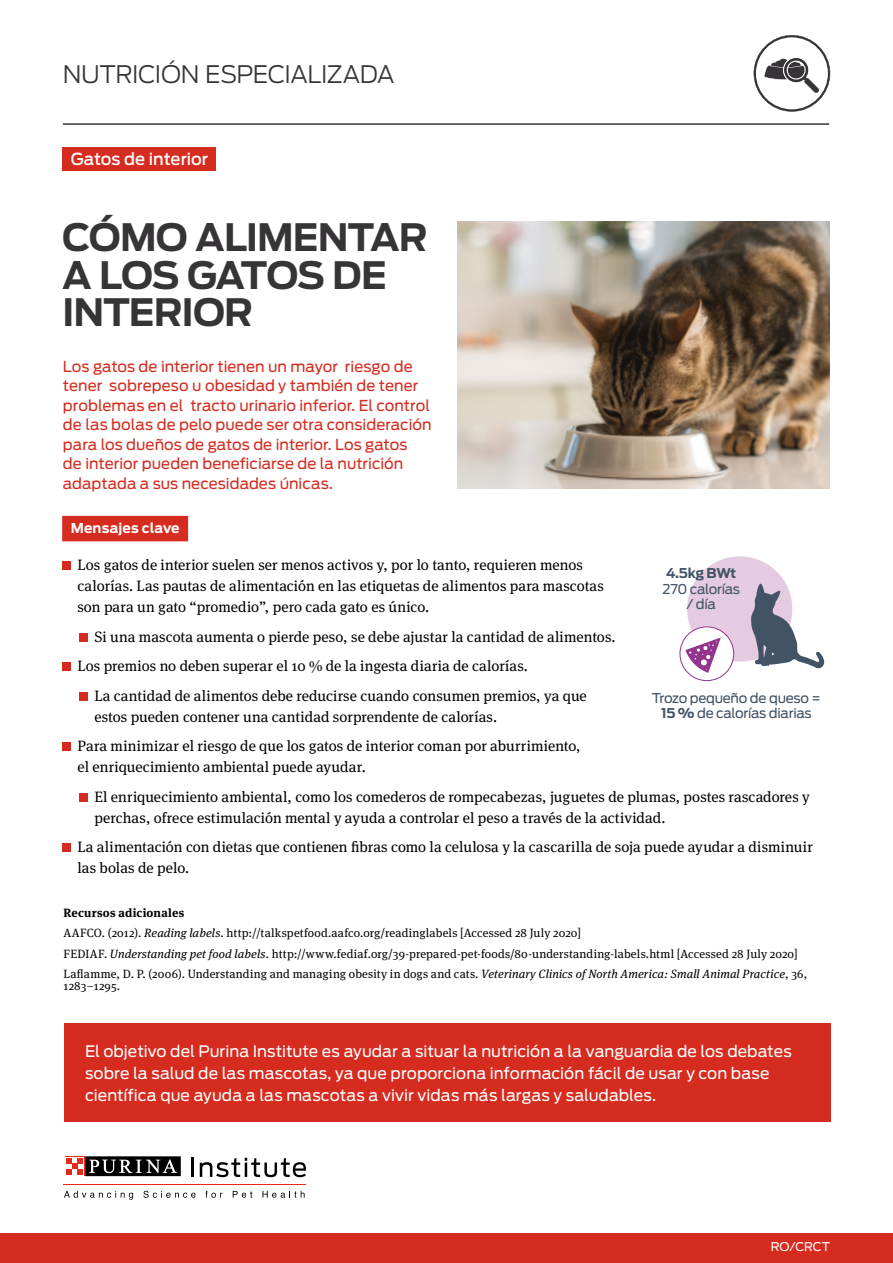
<style>
.page{position:relative;width:893px;height:1263px;background:#fff}
.page>*{position:absolute;margin:0;border:0;box-sizing:border-box;transform-origin:0 0}
.t1{font:700 37.5px/37.5px "Antenna";letter-spacing:-.025em;color:#373437}
.t2{font:300 24px "Antenna";letter-spacing:-.015em;color:#373437}
.t3{font:500 16.5px "Antenna";letter-spacing:-.005em;color:#fff}
.t4{font:15.75px/21.8px "Antenna";color:#fff}
.t5{font:15px/29.5px "Meta Serif Pro";letter-spacing:.005em;color:#000}
.t6{font:15px/19.5px "Antenna";letter-spacing:.005em;color:#d62b1f}
.t7{font:13.5px/15.3px "Antenna";letter-spacing:-.02em;color:#415364;text-align:center}
.t8{font:700 13.5px "Antenna";letter-spacing:.01em;color:#fff}
.t9{font:700 13.5px "Antenna";letter-spacing:-.025em;color:#415364}
.t10{font:12px/20.5px "Meta Serif Pro";letter-spacing:.015em;color:#000}
.t11{font:12px "Antenna";letter-spacing:.005em;color:#fff}
.s1{font-weight:700}
.s2{font-style:italic}
</style>
<div class="page">
<div style="left:0;top:1233px;width:893px;height:30px;background:#d62b1f"></div>
<hr style="left:64px;top:1184px;width:242px;height:1px;background:#e52a1b">
<svg style="left:192px;top:1158px;width:2px;height:19px"></svg>
<svg style="left:200px;top:1158px;width:106px;height:19px"></svg>
<svg style="left:64px;top:1191px;width:69px;height:9px"></svg>
<svg style="left:143px;top:1191px;width:53px;height:7px"></svg>
<svg style="left:205px;top:1191px;width:18px;height:7px"></svg>
<svg style="left:233px;top:1191px;width:19px;height:7px"></svg>
<svg style="left:262px;top:1191px;width:43px;height:7px"></svg>
<svg style="left:85px;top:1176px;width:96px;height:1px"></svg>
<svg style="left:65px;top:1156px;width:20px;height:20px"></svg>
<div style="left:85px;top:1156px;width:96px;height:20px;background:#000"></div>
<svg style="left:89px;top:1159px;width:88px;height:14px"></svg>
<div style="left:65px;top:1157px;width:19px;height:18px;background:#fff"></div>
<svg style="left:66px;top:1158px;width:17px;height:17px"></svg>
<img style="left:458px;top:221px;width:371px;height:268px">
<div style="left:63px;top:147px;width:153px;height:24px;background:#d62b1f"></div>
<div style="left:62px;top:516px;width:126px;height:25px;background:#d62b1f"></div>
<div style="left:62px;top:562px;width:9px;height:8px;background:#d62b1f"></div>
<div style="left:79px;top:633px;width:9px;height:9px;background:#d62b1f"></div>
<div style="left:62px;top:663px;width:9px;height:8px;background:#d62b1f"></div>
<div style="left:79px;top:692px;width:9px;height:9px;background:#d62b1f"></div>
<div style="left:62px;top:743px;width:9px;height:8px;background:#d62b1f"></div>
<div style="left:79px;top:793px;width:9px;height:9px;background:#d62b1f"></div>
<div style="left:62px;top:844px;width:9px;height:8px;background:#d62b1f"></div>
<hr style="left:63px;top:123px;width:766px;height:2px;background:#373437">
<svg style="left:754px;top:35px;width:76px;height:77px"></svg>
<svg style="left:680px;top:627px;width:54px;height:54px"></svg>
<svg style="left:685px;top:556px;width:140px;height:117px"></svg>
<div style="left:64px;top:1023px;width:766px;height:99px;background:#d62b1f"></div>
<h2 class="t2" style="left:63px;top:58px;width:333px">NUTRICIÓN ESPECIALIZADA</h2>
<p class="t3" style="left:71px;top:148px;width:139px">Gatos de interior</p>
<h1 class="t1" style="left:62px;top:219px;width:367px">CÓMO ALIMENTAR<br>A LOS GATOS DE<br>INTERIOR</h1>
<p class="t6" style="left:63px;top:356px;width:370px">Los gatos de interior tienen un mayor riesgo de tener sobrepeso u obesidad y también de tener problemas en el tracto urinario inferior. El control de las bolas de pelo puede ser otra consideración para los dueños de gatos de interior. Los gatos<br>de interior pueden beneficiarse de la nutrición adaptada a sus necesidades únicas.</p>
<p class="t8" style="left:71px;top:519px;width:110px">Mensajes clave</p>
<p class="t5" style="left:77px;top:554px;width:528px;line-height:21px">Los gatos de interior suelen ser menos activos y, por lo tanto, requieren menos calorías. Las pautas de alimentación en las etiquetas de alimentos para mascotas son para un gato “promedio”, pero cada gato es único.</p>
<p class="t5" style="left:94px;top:621px;width:523px">Si una mascota aumenta o pierde peso, se debe ajustar la cantidad de alimentos.</p>
<p class="t5" style="left:77px;top:650px;width:452px">Los premios no deben superar el 10 % de la ingesta diaria de calorías.</p>
<p class="t5" style="left:94px;top:680px;width:494px">La cantidad de alimentos debe reducirse cuando consumen premios, ya que</p>
<p class="t5" style="left:77px;top:701px;width:505px;text-indent:17px">estos pueden contener una cantidad sorprendente de calorías.<br>Para minimizar el riesgo de que los gatos de interior coman por aburrimiento,</p>
<p class="t5" style="left:94px;top:751px;width:717px;text-indent:-17px">el enriquecimiento ambiental puede ayudar.<br>El enriquecimiento ambiental, como los comederos de rompecabezas, juguetes de plumas, postes rascadores y</p>
<p class="t5" style="left:77px;top:802px;width:737px;text-indent:17px">perchas, ofrece estimulación mental y ayuda a controlar el peso a través de la actividad.<br>La alimentación con dietas que contienen fibras como la celulosa y la cascarilla de soja puede ayudar a disminuir</p>
<p class="t5" style="left:77px;top:852px;width:113px">las bolas de pelo.</p>
<p class="t10" style="left:64px;top:901px;width:745px"><span class="s1">Recursos adicionales<br></span>AAFCO. (2012). <span class="s2">Reading labels</span>. http://talkspetfood.aafco.org/readinglabels [Accessed 28 July 2020]<br>FEDIAF. <span class="s2">Understanding pet food labels</span>. http://www.fediaf.org/39-prepared-pet-foods/80-understanding-labels.html [Accessed 28 July 2020] Laflamme, D. P. (2006). Understanding and managing obesity in dogs and cats. <span class="s2">Veterinary Clinics of North America: Small Animal Practice</span>, 36,</p>
<p class="t10" style="left:64px;top:975px;width:58px">1283–1295.</p>
<p class="t9" style="left:666px;top:564px;width:72px">4.5kg BWt</p>
<p class="t7" style="left:663px;top:581px;width:79px">270 calorías / día</p>
<p class="t7" style="left:652px;top:690px;width:171px">Trozo pequeño de queso =<br><span class="s1">15 %</span> de calorías diarias</p>
<p class="t4" style="left:85px;top:1040px;width:708px">El objetivo del Purina Institute es ayudar a situar la nutrición a la vanguardia de los debates sobre la salud de las mascotas, ya que proporciona información fácil de usar y con base científica que ayuda a las mascotas a vivir vidas más largas y saludables.</p>
<p class="t11" style="left:771px;top:1239px;width:61px">RO/CRCT</p>
</div>
